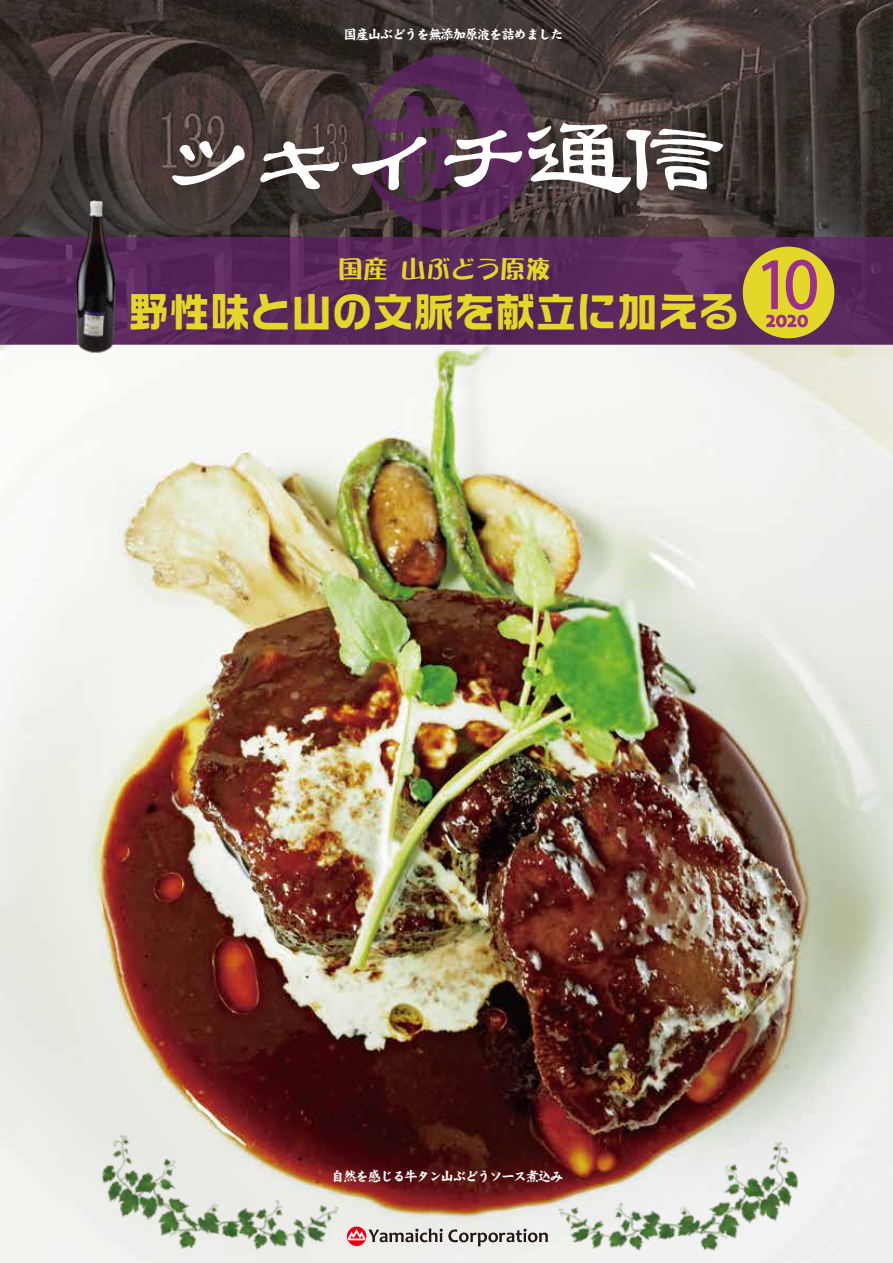
<style>
.page{position:relative;width:893px;height:1263px;background:#fff}
.page>*{position:absolute;margin:0;border:0;box-sizing:border-box;transform-origin:0 0}
.t1{font:63px "Koz Go Pr 6 N";color:#9c308d}
.t2{font:40.5px "True Logo G Extra RKSJ H";letter-spacing:.005em;color:#e5d62a}
.t3{font:24.9px "DFPOP Corn W12 WIN RKSJ H";letter-spacing:.02em;color:#e5d62a}
.t4{font:21px "Candara";color:#9c308d}
.t5{font:13.5px "DF Kai Sho UB WIN RKSJ H";letter-spacing:-.1em;color:#fff}
</style>
<div class="page">
<svg style="left:0;top:0;width:893px;height:237px;background:#3f3632"></svg>
<img style="left:0;top:345px;width:893px;height:918px">
<svg style="left:0;top:237px;width:893px;height:108px;background:#5b285d"></svg>
<img style="left:52px;top:189px;width:87px;height:169px">
<svg style="left:172px;top:141px;width:73px;height:44px"></svg>
<svg style="left:260px;top:141px;width:79px;height:48px"></svg>
<svg style="left:352px;top:55px;width:371px;height:175px;background:#604d57"></svg>
<svg style="left:347px;top:1226px;width:201px;height:20px;background:#c1b3b1"></svg>
<div style="left:743px;top:247px;width:91px;height:91px;background:#e5d62a;border-radius:50%"></div>
<svg style="left:762px;top:259px;width:56px;height:69px"></svg>
<img style="left:87px;top:1127px;width:252px;height:136px">
<img style="left:558px;top:1134px;width:253px;height:129px">
<p class="t5" style="left:343px;top:27px;width:222px">国産山ぶどうを無添加原液を詰めました</p>
<h3 class="t3" style="left:338px;top:256px;width:213px">国産 山ぶどう原液</h3>
<h2 class="t2" style="left:128px;top:291px;width:612px">野性味と山の文脈を献立に加える</h2>
<h1 class="t1" style="left:756px;top:250px;width:65px">10</h1>
<h3 class="t4" style="left:766px;top:306px;width:44px">2020</h3>
<p class="t5" style="left:331px;top:1169px;width:234px">自然を感じる牛タン山ぶどうソース煮込み</p>
</div>
